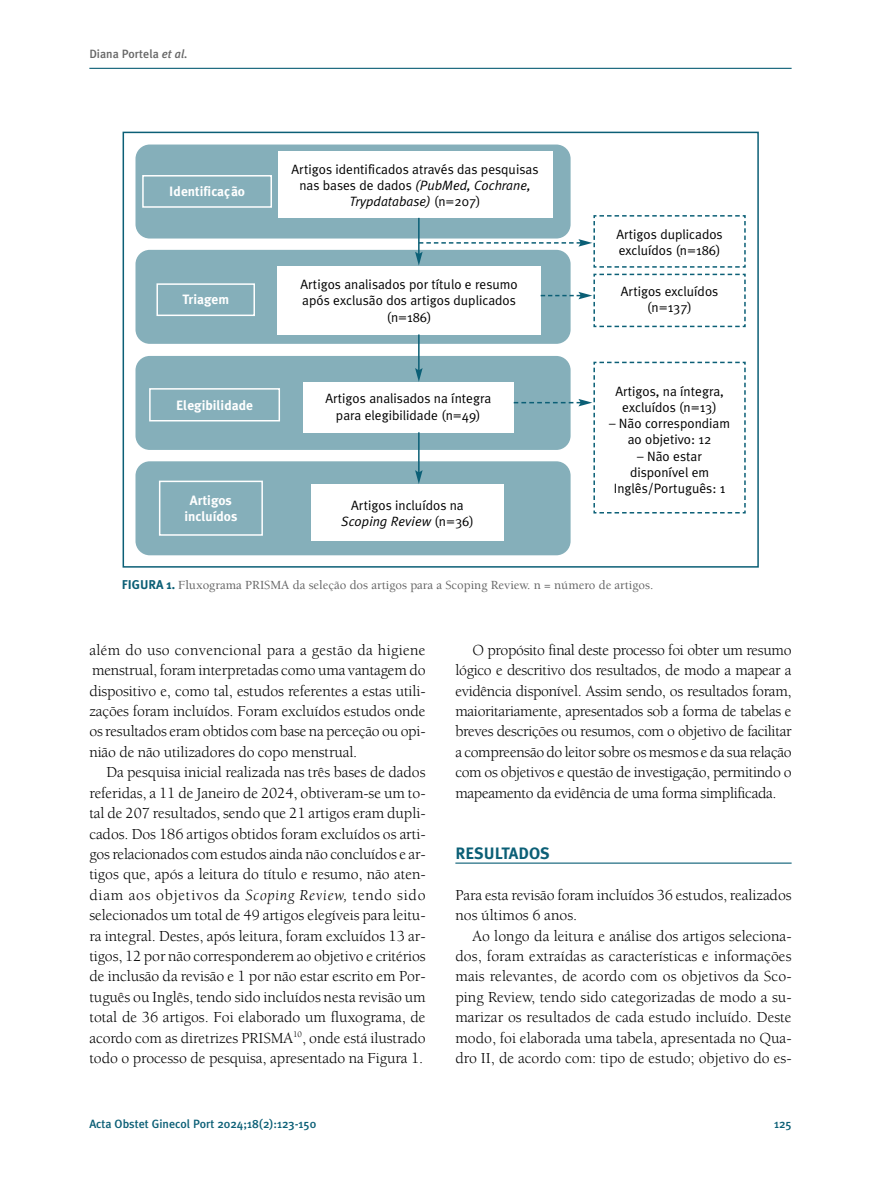
<style>
.page{position:relative;width:881px;height:1191px;background:#fff}
.page>*{position:absolute;margin:0;border:0;box-sizing:border-box;transform-origin:0 0}
.t1{font:700 16.5px "Meta Plus";color:#0b5f76}
.t2{font:15.75px/20.4px "Berkeley";letter-spacing:-.005em;color:#000;text-align:justify}
.t3{font:13.5px/16.2px "Meta Plus Normal";color:#000;text-align:center}
.t4{font:700 13.5px/16.2px "Meta Plus";color:#fff;text-align:center}
.t5{font:500 12.75px "Berkeley";color:#656565}
.t6{font:500 12px "Meta Plus";color:#0b5f76}
.t7{font:500 12px "Meta Plus";color:#666}
.s1{font-style:italic}
.s2{font-family:"Meta Plus";font-weight:700;color:#0b5f76}
</style>
<div class="page">
<hr style="left:89px;top:68px;width:702px;height:1px;background:#0b5f76">
<div style="left:135px;top:461px;width:435px;height:94px;background:#85afba;border-radius:14px"></div>
<div style="left:159px;top:480px;width:104px;height:56px;border:2px solid #fff"></div>
<div style="left:311px;top:484px;width:192px;height:56px;background:#fff"></div>
<div style="left:135px;top:250px;width:435px;height:94px;background:#85afba;border-radius:14px"></div>
<div style="left:156px;top:283px;width:99px;height:33px;border:2px solid #fff"></div>
<div style="left:135px;top:356px;width:435px;height:94px;background:#85afba;border-radius:14px"></div>
<div style="left:149px;top:388px;width:131px;height:33px;border:2px solid #fff"></div>
<div style="left:303px;top:381px;width:210px;height:51px;background:#fff"></div>
<div style="left:277px;top:266px;width:263px;height:68px;background:#fff"></div>
<div style="left:135px;top:144px;width:435px;height:94px;background:#85afba;border-radius:14px"></div>
<div style="left:277px;top:151px;width:275px;height:67px;background:#fff"></div>
<div style="left:142px;top:175px;width:130px;height:33px;border:2px solid #fff"></div>
<hr style="left:455px;top:862px;width:336px;height:1px;background:#0b5f76">
<hr style="left:418px;top:334px;width:1px;height:37px;background:#0b5f76">
<svg style="left:415px;top:368px;width:7px;height:14px"></svg>
<hr style="left:418px;top:432px;width:1px;height:41px;background:#0b5f76">
<svg style="left:415px;top:470px;width:7px;height:14px"></svg>
<svg style="left:415px;top:214px;width:331px;height:114px"></svg>
<svg style="left:513px;top:361px;width:233px;height:153px"></svg>
<div style="left:122px;top:132px;width:636px;height:435px;border:2px solid #0b5f76"></div>
<p class="t7" style="left:89px;top:47px;width:100px">Diana Portela <span class="s1">et al.</span></p>
<p class="t4" style="left:169px;top:183px;width:77px">Identificação</p>
<p class="t4" style="left:182px;top:291px;width:48px">Triagem</p>
<p class="t4" style="left:176px;top:397px;width:78px">Elegibilidade</p>
<p class="t4" style="left:184px;top:492px;width:54px">Artigos incluídos</p>
<p class="t3" style="left:291px;top:161px;width:248px">Artigos identificados através das pesquisas nas bases de dados <span class="s1">(PubMed, Cochrane,<br>Trypdatabase)</span> (n=207)</p>
<p class="t3" style="left:300px;top:276px;width:219px">Artigos analisados por título e resumo após exclusão dos artigos duplicados (n=186)</p>
<p class="t3" style="left:325px;top:390px;width:167px">Artigos analisados na íntegra para elegibilidade (n=49)</p>
<p class="t3" style="left:341px;top:497px;width:134px">Artigos incluídos na<br><span class="s1">Scoping Review</span> (n=36)</p>
<p class="t3" style="left:616px;top:226px;width:108px;text-align:left">Artigos duplicados excluídos (n=186)</p>
<p class="t3" style="left:620px;top:283px;width:99px">Artigos excluídos (n=137)</p>
<p class="t3" style="left:615px;top:383px;width:110px">Artigos, na íntegra, excluídos (n=13)</p>
<p class="t3" style="left:609px;top:415px;width:122px">– Não correspondiam ao objetivo: 12</p>
<p class="t3" style="left:613px;top:448px;width:113px">– Não estar disponível em<br>Inglês/Português: 1</p>
<p class="t5" style="left:122px;top:580px;width:533px"><span class="s2">FIGURA 1.</span> Fluxograma PRISMA da seleção dos artigos para a Scoping Review. n = número de artigos.</p>
<p class="t2" style="left:89px;top:641px;width:337px">além do uso convencional para a gestão da higiene menstrual, foram interpretadas como uma vantagem do dispositivo e, como tal, estudos referentes a estas utili&shy;zações foram incluídos. Foram excluídos estudos onde os resultados eram obtidos com base na perceção ou opi&shy;nião de não utilizadores do copo menstrual.</p>
<p class="t2" style="left:89px;top:763px;width:337px;text-indent:17px">Da pesquisa inicial realizada nas três bases de dados referidas, a 11 de Janeiro de 2024, obtiveram-se um to&shy;tal de 207 resultados, sendo que 21 artigos eram dupli&shy;cados. Dos 186 artigos obtidos foram excluídos os arti&shy;gos relacionados com estudos ainda não concluídos e ar&shy;tigos que, após a leitura do título e resumo, não aten&shy;diam aos objetivos da <span class="s1">Scoping Review,</span> tendo sido selecionados um total de 49 artigos elegíveis para leitu&shy;ra integral. Destes, após leitura, foram excluídos 13 ar&shy;tigos, 12 por não corresponderem ao objetivo e critérios de inclusão da revisão e 1 por não estar escrito em Por&shy;tuguês ou Inglês, tendo sido incluídos nesta revisão um total de 36 artigos. Foi elaborado um fluxograma, de acordo com as diretrizes PRISMA<sup>10</sup>, onde está ilustrado todo o processo de pesquisa, apresentado na Figura 1.</p>
<p class="t2" style="left:455px;top:641px;width:337px;text-indent:17px">O propósito final deste processo foi obter um resumo lógico e descritivo dos resultados, de modo a mapear a evidência disponível. Assim sendo, os resultados foram, maioritariamente, apresentados sob a forma de tabelas e breves descrições ou resumos, com o objetivo de facilitar a compreensão do leitor sobre os mesmos e da sua relação com os objetivos e questão de investigação, permitindo o mapeamento da evidência de uma forma simplificada.</p>
<p class="t1" style="left:455px;top:843px;width:96px">RESULTADOS</p>
<p class="t2" style="left:455px;top:886px;width:337px">Para esta revisão foram incluídos 36 estudos, realizados nos últimos 6 anos.</p>
<p class="t2" style="left:455px;top:926px;width:337px;text-indent:17px">Ao longo da leitura e análise dos artigos seleciona&shy;dos, foram extraídas as características e informações mais relevantes, de acordo com os objetivos da Sco&shy;ping Review, tendo sido categorizadas de modo a su&shy;marizar os resultados de cada estudo incluído. Deste modo, foi elaborada uma tabela, apresentada no Qua&shy;dro II, de acordo com: tipo de estudo; objetivo do es-</p>
<p class="t6" style="left:89px;top:1117px;width:228px">Acta Obstet Ginecol Port 2024;18(2):123-150</p>
<p class="t6" style="left:773px;top:1117px;width:19px">125</p>
</div>
